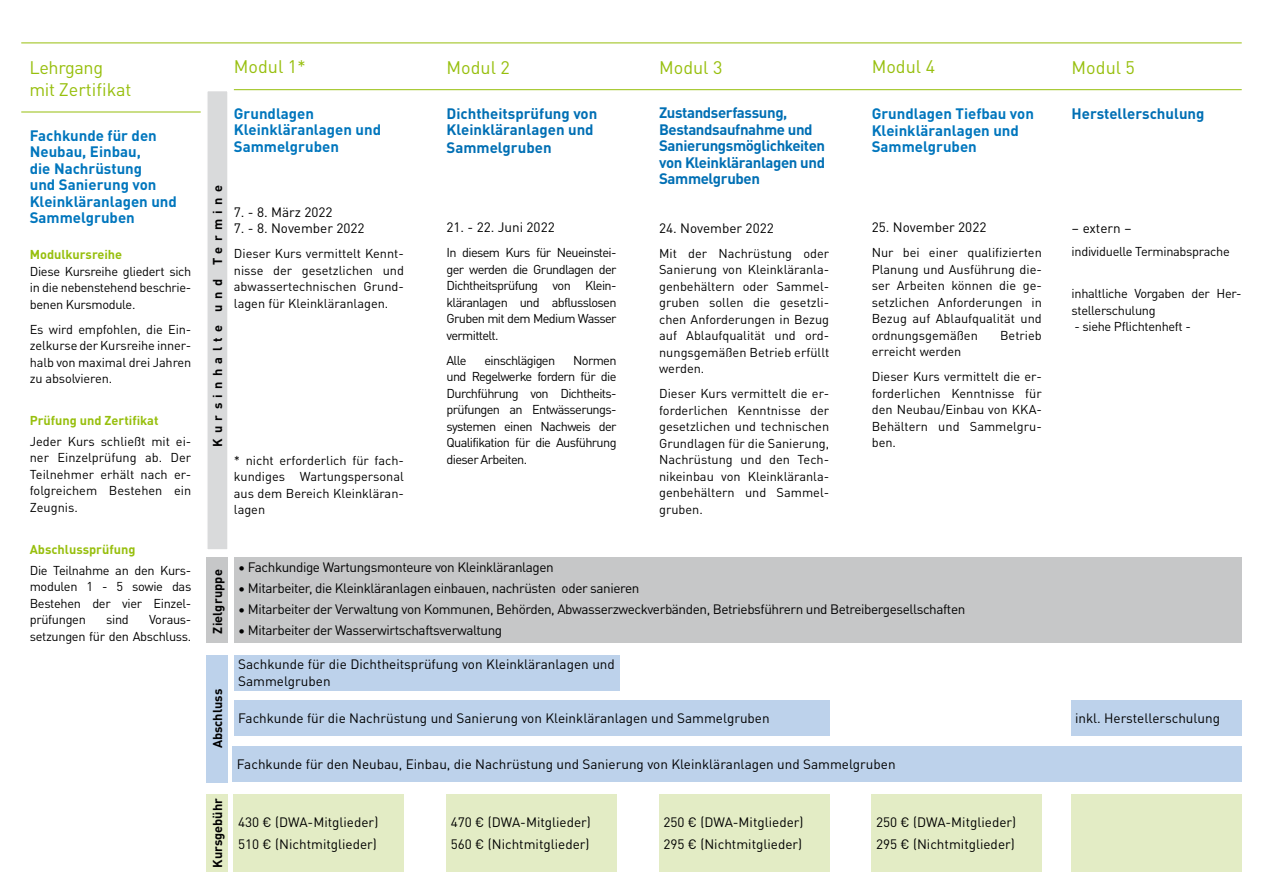
<style>
.page{position:relative;width:1263px;height:893px;background:#fff}
.page>*{position:absolute;margin:0;border:0;box-sizing:border-box;transform-origin:0 0}
.t1{font:18px "DINOT";color:#97bf0d}
.t2{font:18px "DINOT";letter-spacing:-.02em;color:#97bf0d}
.t3{font:700 15px/16.5px "DINOT";color:#0076bd}
.t4{font:700 15px/16.5px "DINOT";letter-spacing:-.025em;color:#006fb4}
.t5{font:700 15px/16.5px "DINOT";color:#006fb4}
.t6{font:13.5px/21.6px "DINOT";color:#000}
.t7{font:13.5px "DINOT";letter-spacing:-.03em;color:#000}
.t8{font:12.75px/16.5px "DINOT";letter-spacing:-.01em;color:#000;text-align:justify}
.t9{font:700 12.75px "DINOT";color:#97bf0d}
.t10{font:700 12.75px "DINOT";letter-spacing:.01em;color:#000}
.t11{font:700 12.75px "DINOT";letter-spacing:.42em;color:#000}
.t12{font:12.75px "DINOT";letter-spacing:-.05em;color:#000}
</style>
<div class="page">
<hr style="left:21px;top:43px;width:1221px;height:1px;background:#97bf0d">
<hr style="left:21px;top:112px;width:180px;height:1px;background:#97bf0d">
<hr style="left:234px;top:89px;width:1008px;height:1px;background:#97bf0d">
<div style="left:207px;top:91px;width:21px;height:459px;background:#d9dadb"></div>
<div style="left:206px;top:90px;width:23px;height:461px;border:2px solid #fff"></div>
<div style="left:659px;top:794px;width:170px;height:78px;background:#e3ecc5"></div>
<div style="left:1071px;top:794px;width:171px;height:78px;background:#e3ecc5"></div>
<div style="left:872px;top:794px;width:170px;height:78px;background:#e3ecc5"></div>
<div style="left:234px;top:794px;width:170px;height:78px;background:#e3ecc5"></div>
<div style="left:446px;top:794px;width:171px;height:78px;background:#e3ecc5"></div>
<div style="left:207px;top:794px;width:21px;height:78px;background:#e3ecc5"></div>
<div style="left:234px;top:557px;width:1008px;height:85px;background:#c6c7c8"></div>
<div style="left:207px;top:557px;width:21px;height:85px;background:#c6c7c8"></div>
<div style="left:234px;top:655px;width:385px;height:35px;background:#bdd2eb"></div>
<div style="left:234px;top:700px;width:595px;height:35px;background:#bdd2eb"></div>
<div style="left:1071px;top:700px;width:171px;height:35px;background:#bdd2eb"></div>
<div style="left:233px;top:747px;width:1009px;height:35px;background:#bdd2eb"></div>
<div style="left:207px;top:655px;width:21px;height:127px;background:#bdd2eb"></div>
<h1 class="t2" style="left:30px;top:54px;width:75px">Lehrgang</h1>
<h1 class="t1" style="left:234px;top:53px;width:74px">Modul 1*</h1>
<h1 class="t1" style="left:30px;top:75px;width:104px">mit Zertifikat</h1>
<h1 class="t1" style="left:446px;top:54px;width:65px">Modul 2</h1>
<h1 class="t1" style="left:659px;top:54px;width:65px">Modul 3</h1>
<h1 class="t1" style="left:872px;top:53px;width:65px">Modul 4</h1>
<h1 class="t1" style="left:1071px;top:54px;width:65px">Modul 5</h1>
<p class="t3" style="left:30px;top:126px;width:149px">Fachkunde für den<br>Neubau, Einbau,<br>die Nachrüstung<br>und Sanierung von<br>Kleinkläranlagen und<br>Sammelgruben</p>
<p class="t9" style="left:30px;top:244px;width:94px">Modulkursreihe</p>
<p class="t8" style="left:30px;top:262px;width:163px">Diese Kursreihe gliedert sich in die nebenstehend beschrie&shy;benen Kursmodule.</p>
<p class="t8" style="left:30px;top:320px;width:163px">Es wird empfohlen, die Ein&shy;zelkurse der Kursreihe inner&shy;halb von maximal drei Jahren zu absolvieren.</p>
<p class="t9" style="left:30px;top:410px;width:130px">Prüfung und Zertifikat</p>
<p class="t8" style="left:30px;top:432px;width:163px">Jeder Kurs schließt mit ei&shy;ner Einzelprüfung ab. Der Teilnehmer erhält nach er&shy;folgreichem Bestehen ein Zeugnis.</p>
<p class="t9" style="left:30px;top:539px;width:107px">Abschlussprüfung</p>
<p class="t8" style="left:30px;top:561px;width:163px">Die Teilnahme an den Kurs&shy;modulen 1 - 5 sowie das Bestehen der vier Einzel&shy;prüfungen</p>
<p class="t8" style="left:106px;top:610px;width:24px">sind</p>
<p class="t8" style="left:30px;top:610px;width:163px;text-align:right">Voraus-<br>setzungen für den Abschluss.</p>
<p class="t3" style="left:234px;top:104px;width:149px">Grundlagen<br>Kleinkläranlagen und<br>Sammelgruben</p>
<p class="t11" style="left:208px;top:447px;width:263px;rotate:-90deg">Kursinhalte und Termine</p>
<p class="t6" style="left:234px;top:200px;width:100px">7. - 8. März 2022</p>
<p class="t6" style="left:234px;top:217px;width:132px">7. - 8. November 2022</p>
<p class="t8" style="left:234px;top:245px;width:172px">Dieser Kurs vermittelt Kennt&shy;nisse der gesetzlichen und abwassertechnischen Grund&shy;lagen für Kleinkläranlagen.</p>
<p class="t8" style="left:234px;top:451px;width:172px">* nicht erforderlich für fach&shy;kundiges Wartungspersonal aus dem Bereich Kleinkläran&shy;lagen</p>
<p class="t5" style="left:446px;top:104px;width:152px">Dichtheitsprüfung von<br>Kleinkläranlagen und</p>
<p class="t5" style="left:446px;top:139px;width:107px">Sammelgruben</p>
<p class="t6" style="left:446px;top:216px;width:110px">21. - 22. Juni 2022</p>
<p class="t8" style="left:446px;top:244px;width:172px">In diesem Kurs für Neueinstei&shy;ger werden die Grundlagen der Dichtheitsprüfung von Klein&shy;kläranlagen und abflusslosen Gruben mit dem Medium Wasser vermittelt.</p>
<p class="t8" style="left:446px;top:351px;width:22px">Alle</p>
<p class="t12" style="left:484px;top:351px;width:72px">einschlägigen</p>
<p class="t8" style="left:446px;top:351px;width:172px;text-indent:127px">Normen und Regelwerke fordern für die Durchführung von Dichtheits&shy;prüfungen an Entwässerungs&shy;systemen einen Nachweis der Qualifikation für die Ausführung dieser Arbeiten.</p>
<p class="t4" style="left:659px;top:104px;width:168px">Zustandserfassung,<br>Bestandsaufnahme und<br>Sanierungsmöglichkeiten von Kleinkläranlagen und<br>Sammelgruben</p>
<p class="t6" style="left:659px;top:216px;width:116px">24. November 2022</p>
<p class="t8" style="left:659px;top:244px;width:172px">Mit der Nachrüstung oder Sanierung von Kleinkläranla&shy;genbehältern oder Sammel&shy;gruben sollen die gesetzli&shy;chen Anforderungen in Bezug auf Ablaufqualität und ord&shy;nungsgemäßen Betrieb erfüllt werden.</p>
<p class="t8" style="left:659px;top:385px;width:172px">Dieser Kurs vermittelt die er&shy;forderlichen Kenntnisse der gesetzlichen und technischen Grundlagen für die Sanierung, Nachrüstung und den Tech&shy;nikeinbau von Kleinkläranla&shy;genbehältern und Sammel&shy;gruben.</p>
<p class="t3" style="left:872px;top:104px;width:164px">Grundlagen Tiefbau von<br>Kleinkläranlagen und<br>Sammelgruben</p>
<p class="t6" style="left:872px;top:216px;width:116px">25. November 2022</p>
<p class="t8" style="left:872px;top:244px;width:172px">Nur bei einer qualifizierten Planung und Ausführung die&shy;ser Arbeiten können die ge&shy;setzlichen Anforderungen in Bezug auf Ablaufqualität und ordnungsgemäßen</p>
<p class="t8" style="left:1000px;top:326px;width:43px">Betrieb</p>
<p class="t8" style="left:872px;top:338px;width:172px;line-height:25px">erreicht werden<br>Dieser Kurs vermittelt die er-</p>
<p class="t8" style="left:872px;top:384px;width:172px">forderlichen Kenntnisse für den Neubau/Einbau von KKA-Behältern und Sammelgru&shy;ben.</p>
<p class="t5" style="left:1071px;top:104px;width:134px">Herstellerschulung</p>
<p class="t6" style="left:1071px;top:217px;width:62px">– extern –</p>
<p class="t8" style="left:1071px;top:243px;width:160px">individuelle Terminabsprache</p>
<p class="t8" style="left:1071px;top:285px;width:172px">inhaltliche Vorgaben der Her&shy;stellerschulung</p>
<p class="t8" style="left:1074px;top:318px;width:118px">- siehe Pflichtenheft -</p>
<p class="t10" style="left:208px;top:634px;width:66px;rotate:-90deg">Zielgruppe</p>
<p class="t10" style="left:208px;top:748px;width:61px;rotate:-90deg">Abschluss</p>
<p class="t10" style="left:208px;top:868px;width:71px;rotate:-90deg">Kursgebühr</p>
<p class="t7" style="left:238px;top:556px;width:317px">• Fachkundige Wartungsmonteure von Kleinkläranlagen</p>
<p class="t7" style="left:238px;top:577px;width:403px">• Mitarbeiter, die Kleinkläranlagen einbauen, nachrüsten oder sanieren</p>
<p class="t7" style="left:238px;top:598px;width:729px">• Mitarbeiter der Verwaltung von Kommunen, Behörden, Abwasserzweckverbänden, Betriebsführern und Betreibergesellschaften</p>
<p class="t7" style="left:238px;top:619px;width:266px">• Mitarbeiter der Wasserwirtschaftsverwaltung</p>
<p class="t6" style="left:238px;top:655px;width:378px;line-height:16.5px">Sachkunde für die Dichtheitsprüfung von Kleinkläranlagen und<br>Sammelgruben</p>
<p class="t6" style="left:238px;top:706px;width:533px">Fachkunde für die Nachrüstung und Sanierung von Kleinkläranlagen und Sammelgruben</p>
<p class="t6" style="left:1075px;top:706px;width:147px">inkl. Herstellerschulung</p>
<p class="t6" style="left:237px;top:753px;width:660px">Fachkunde für den Neubau, Einbau, die Nachrüstung und Sanierung von Kleinkläranlagen und Sammelgruben</p>
<p class="t6" style="left:238px;top:811px;width:142px">430 € (DWA-Mitglieder)<br>510 € (Nichtmitglieder)</p>
<p class="t6" style="left:451px;top:811px;width:142px">470 € (DWA-Mitglieder)<br>560 € (Nichtmitglieder)</p>
<p class="t6" style="left:663px;top:811px;width:142px">250 € (DWA-Mitglieder)<br>295 € (Nichtmitglieder)</p>
<p class="t6" style="left:876px;top:811px;width:142px">250 € (DWA-Mitglieder)<br>295 € (Nichtmitglieder)</p>
</div>
